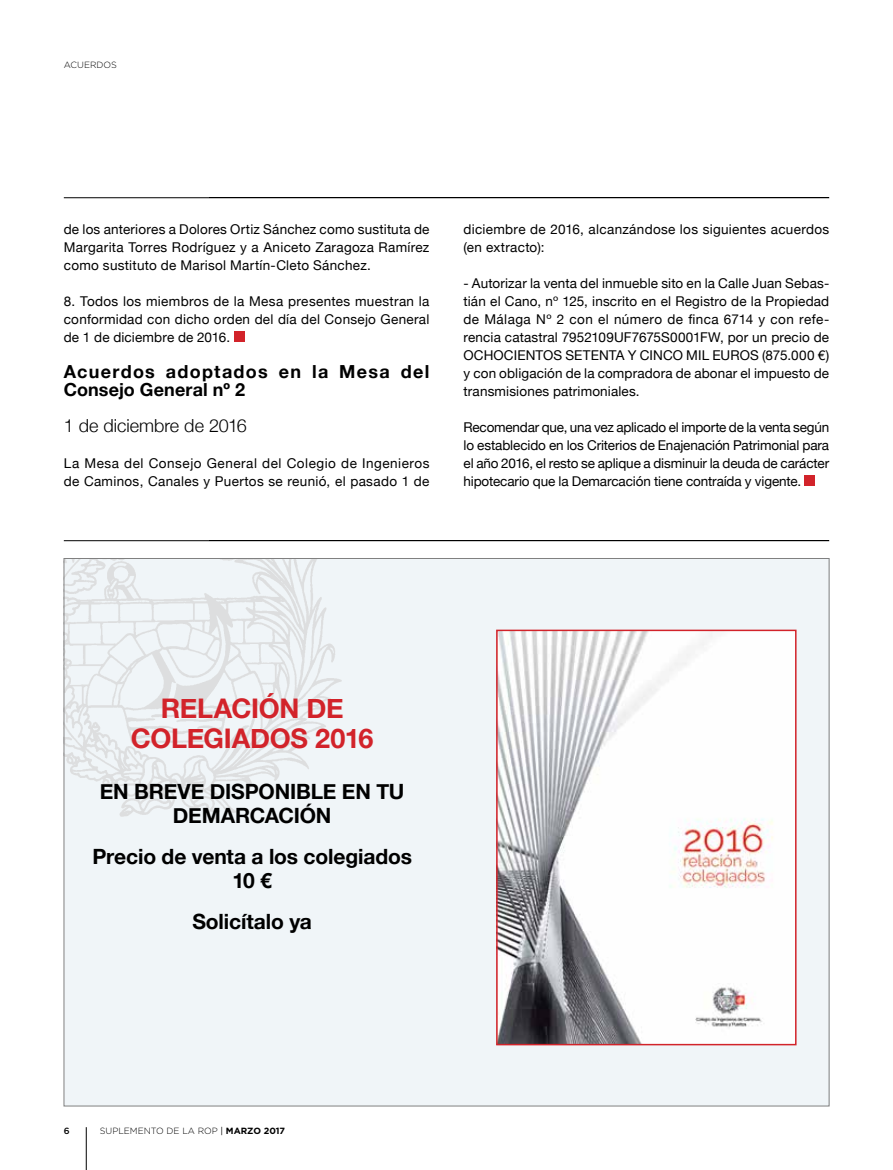
<style>
.page{position:relative;width:893px;height:1170px;background:#fff}
.page>*{position:absolute;margin:0;border:0;box-sizing:border-box;transform-origin:0 0}
.t1{font:700 27px/30px "Helvetica Neue";letter-spacing:-.01em;color:#d2232a;text-align:center}
.t2{font:700 21px/24px "Helvetica Neue";letter-spacing:-.01em;color:#000;text-align:center}
.t3{font:700 18px/18px "Helvetica Neue";letter-spacing:.07em;color:#000}
.t4{font:300 18px "Helvetica Neue";color:#000}
.t5{font:13.5px/18px "Helvetica Neue";letter-spacing:.02em;color:#000;text-align:justify}
.t6{font:300 9px "Gotham";color:#000}
.t7{font:500 9px "Gotham";color:#000}
.s1{font-weight:400}
.s2{font-weight:700}
</style>
<div class="page">
<hr style="left:86px;top:1127px;width:1px;height:42px;background:#000">
<div style="left:234px;top:331px;width:11px;height:11px;background:#d2232a"></div>
<hr style="left:64px;top:197px;width:765px;height:1px;background:#000">
<div style="left:804px;top:475px;width:11px;height:11px;background:#d2232a"></div>
<hr style="left:64px;top:540px;width:765px;height:1px;background:#000">
<div style="left:64px;top:558px;width:765px;height:547px;background:#f0f5f8"></div>
<img style="left:66px;top:560px;width:276px;height:260px">
<img style="left:499px;top:632px;width:294px;height:410px">
<div style="left:496px;top:629px;width:300px;height:416px;border:2px solid #d2232a"></div>
<p class="t6" style="left:64px;top:59px;width:55px">ACUERDOS</p>
<p class="t5" style="left:64px;top:220px;width:367px">de los anteriores a Dolores Ortiz Sánchez como sustituta de Margarita Torres Rodríguez y a Aniceto Zaragoza Ramírez como sustituto de Marisol Martín-Cleto Sánchez.</p>
<p class="t5" style="left:64px;top:292px;width:367px">8. Todos los miembros de la Mesa presentes muestran la conformidad con dicho orden del día del Consejo General de 1 de diciembre de 2016.</p>
<h3 class="t3" style="left:64px;top:362px;width:367px">Acuerdos adoptados en la Mesa del<br>Consejo General nº 2</h3>
<h3 class="t4" style="left:64px;top:415px;width:184px">1 de diciembre de 2016</h3>
<p class="t5" style="left:64px;top:454px;width:367px">La Mesa del Consejo General del Colegio de Ingenieros de Caminos, Canales y Puertos se reunió, el pasado 1 de</p>
<p class="t5" style="left:463px;top:220px;width:367px">diciembre de 2016, alcanzándose los siguientes acuerdos (en extracto):</p>
<p class="t5" style="left:463px;top:274px;width:367px">- Autorizar la venta del inmueble sito en la Calle Juan Sebas&shy;tián el Cano, nº 125, inscrito en el Registro de la Propiedad de Málaga Nº 2 con el número de finca 6714 y con refe&shy;rencia catastral 7952109UF7675S0001FW, por un precio de OCHOCIENTOS SETENTA Y CINCO MIL EUROS (875.000 €) y con obligación de la compradora de abonar el impuesto de transmisiones patrimoniales.</p>
<p class="t5" style="left:463px;top:418px;width:367px">Recomendar que, una vez aplicado el importe de la venta según lo establecido en los Criterios de Enajenación Patrimonial para el año 2016, el resto se aplique a disminuir la deuda de carácter hipotecario que la Demarcación tiene contraída y vigente.</p>
<h1 class="t1" style="left:131px;top:693px;width:244px">RELACIÓN DE<br>COLEGIADOS 2016</h1>
<h2 class="t2" style="left:100px;top:778px;width:306px">EN BREVE DISPONIBLE EN TU<br>DEMARCACIÓN</h2>
<h2 class="t2" style="left:92px;top:843px;width:321px">Precio de venta a los colegiados<br>10 €</h2>
<h2 class="t2" style="left:192px;top:908px;width:121px">Solicítalo ya</h2>
<p class="t7" style="left:64px;top:1125px;width:7px">6</p>
<p class="t6" style="left:100px;top:1125px;width:187px">SUPLEMENTO DE LA ROP <span class="s1">|</span> <span class="s2">MARZO 2017</span></p>
</div>
